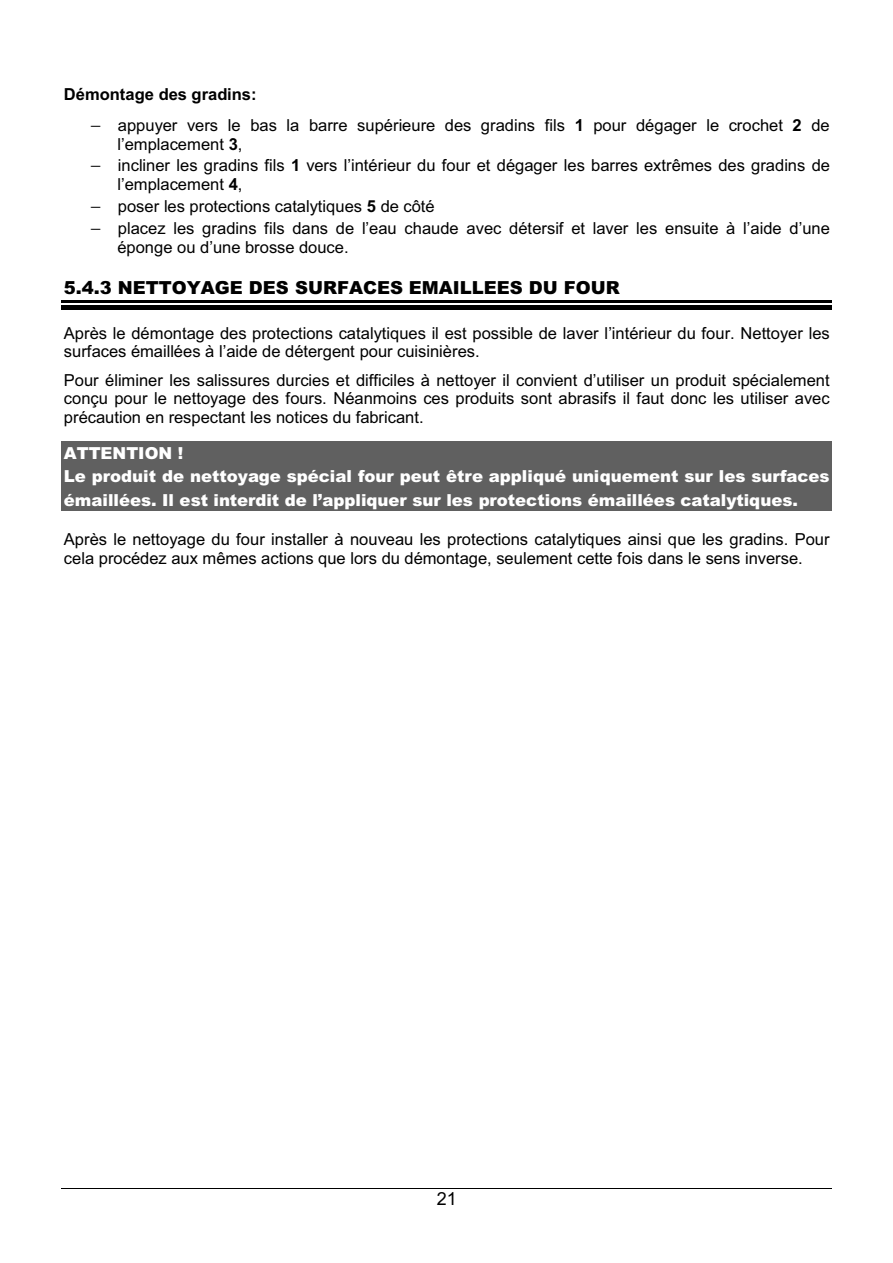
<style>
.page{position:relative;width:893px;height:1263px;background:#fff}
.page>*{position:absolute;margin:0;border:0;box-sizing:border-box;transform-origin:0 0}
.t1{font:900 18px "Arial";color:#000}
.t2{font:18px "Arial";color:#000}
.t3{font:16.5px/18.9px "Arial";color:#000}
.t4{font:900 16.5px/23.2px "Arial";color:#fff}
.s1{font-weight:700}
</style>
<div class="page">
<hr style="left:62px;top:1189px;width:770px;height:1px;background:#000">
<hr style="left:62px;top:305px;width:769px;height:4px;background:#000">
<hr style="left:62px;top:301px;width:769px;height:2px;background:#000">
<div style="left:62px;top:441px;width:769px;height:23px;background:#606060"></div>
<div style="left:62px;top:464px;width:769px;height:23px;background:#606060"></div>
<div style="left:62px;top:487px;width:769px;height:24px;background:#606060"></div>
<p class="t3" style="left:91px;top:81px;width:740px;line-height:30.6px;text-indent:-27px"><span class="s1">Démontage des gradins:<br></span>− appuyer vers le bas la barre supérieure des gradins fils <span class="s1">1</span> pour dégager le crochet <span class="s1">2</span> de</p>
<p class="t3" style="left:91px;top:135px;width:740px;line-height:21.5px;text-indent:27px">l’emplacement <span class="s1">3</span>,<br>− incliner les gradins fils <span class="s1">1</span> vers l’intérieur du four et dégager les barres extrêmes des gradins de</p>
<p class="t3" style="left:91px;top:175px;width:740px;line-height:21.8px;text-indent:27px">l’emplacement <span class="s1">4</span>,<br>− poser les protections catalytiques <span class="s1">5</span> de côté<br>− placez les gradins fils dans de l’eau chaude avec détersif et laver les ensuite à l’aide d’une</p>
<p class="t3" style="left:117px;top:239px;width:233px">éponge ou d’une brosse douce.</p>
<p class="t1" style="left:64px;top:281px;width:557px">5.4.3 NETTOYAGE DES SURFACES EMAILLEES DU FOUR</p>
<p class="t3" style="left:64px;top:325px;width:767px">Après le démontage des protections catalytiques il est possible de laver l’intérieur du four. Nettoyer les surfaces émaillées à l’aide de détergent pour cuisinières.</p>
<p class="t3" style="left:64px;top:372px;width:767px;text-align:justify">Pour éliminer les salissures durcies et difficiles à nettoyer il convient d’utiliser un produit spécialement conçu pour le nettoyage des fours. Néanmoins ces produits sont abrasifs il faut donc les utiliser avec précaution en respectant les notices du fabricant.</p>
<p class="t4" style="left:64px;top:443px;width:767px">ATTENTION !<br>Le produit de nettoyage spécial four peut être appliqué uniquement sur les surfaces émaillées. Il est interdit de l’appliquer sur les protections émaillées catalytiques.</p>
<p class="t3" style="left:64px;top:531px;width:767px">Après le nettoyage du four installer à nouveau les protections catalytiques ainsi que les gradins. Pour cela procédez aux mêmes actions que lors du démontage, seulement cette fois dans le sens inverse.</p>
<p class="t2" style="left:436px;top:1192px;width:22px">21</p>
</div>
